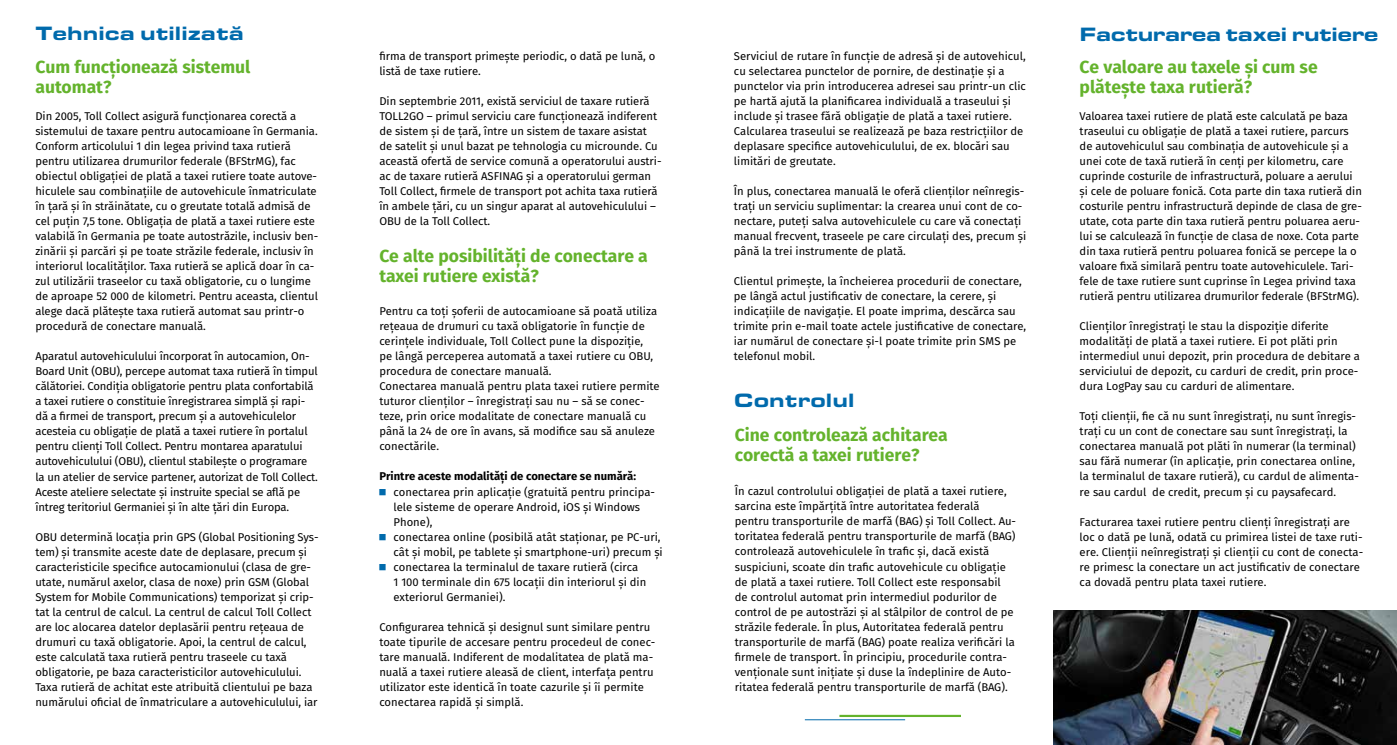
<style>
.page{position:relative;width:1397px;height:745px;background:#fff}
.page>*{position:absolute;margin:0;border:0;box-sizing:border-box;transform-origin:0 0}
.t1{font:900 20px "Eurostile OT Ext";color:#006aac}
.t2{font:900 20px "Eurostile OT Ext";letter-spacing:-.025em;color:#006aac}
.t3{font:700 17.5px/20px "Fira Sans";color:#64b32c}
.t4{font:11.25px/15px "Fira Sans";letter-spacing:-.005em;color:#000}
.t5{font:700 11.25px "Fira Sans";color:#000}
</style>
<div class="page">
<img style="left:1053px;top:610px;width:343px;height:134px">
<hr style="left:804px;top:718px;width:101px;height:1px;background:#006aac">
<hr style="left:839px;top:714px;width:121px;height:2px;background:#64b32c">
<h1 class="t1" style="left:35px;top:22px;width:210px">Tehnica utilizată</h1>
<h1 class="t2" style="left:1079px;top:22px;width:300px">Facturarea taxei rutiere</h1>
<h2 class="t3" style="left:35px;top:55px;width:216px">Cum funcționează sistemul automat?</h2>
<p class="t4" style="left:35px;top:108px;width:284px">Din 2005, Toll Collect asigură funcționarea corectă a sistemului de taxare pentru autocamioane în Germania.<br>Conform articolului 1 din legea privind taxa rutieră pentru utilizarea drumurilor federale (BFStrMG), fac obiectul obligației de plată a taxei rutiere toate autove&shy;hiculele sau combinațiile de autovehicule înmatriculate în țară și în străinătate, cu o greutate totală admisă de cel puțin 7,5 tone. Obligația de plată a taxei rutiere este valabilă în Germania pe toate autostrăzile, inclusiv ben&shy;zinării și parcări și pe toate străzile federale, inclusiv în interiorul localităților. Taxa rutieră se aplică doar în ca&shy;zul utilizării traseelor cu taxă obligatorie, cu o lungime de aproape 52 000 de kilometri. Pentru aceasta, clientul alege dacă plătește taxa rutieră automat sau printr-o procedură de conectare manuală.</p>
<p class="t4" style="left:35px;top:348px;width:284px">Aparatul autovehiculului încorporat în autocamion, On-Board Unit (OBU), percepe automat taxa rutieră în timpul călătoriei. Condiția obligatorie pentru plata confortabilă a taxei rutiere o constituie înregistrarea simplă și rapi&shy;dă a firmei de transport, precum și a autovehiculelor acesteia cu obligație de plată a taxei rutiere în portalul pentru clienți Toll Collect. Pentru montarea aparatului autovehiculului (OBU), clientul stabilește o programare la un atelier de service partener, autorizat de Toll Collect.<br>Aceste ateliere selectate și instruite special se află pe întreg teritoriul Germaniei și în alte țări din Europa.</p>
<p class="t4" style="left:35px;top:528px;width:285px">OBU determină locația prin GPS (Global Positioning Sys&shy;tem) și transmite aceste date de deplasare, precum și caracteristicile specifice autocamionului (clasa de gre&shy;utate, numărul axelor, clasa de noxe) prin GSM (Global System for Mobile Communications) temporizat și crip&shy;tat la centrul de calcul. La centrul de calcul Toll Collect are loc alocarea datelor deplasării pentru rețeaua de drumuri cu taxă obligatorie. Apoi, la centrul de calcul, este calculată taxa rutieră pentru traseele cu taxă obligatorie, pe baza caracteristicilor autovehiculului.<br>Taxa rutieră de achitat este atribuită clientului pe baza numărului oficial de înmatriculare a autovehiculului, iar</p>
<p class="t4" style="left:379px;top:48px;width:277px">firma de transport primește periodic, o dată pe lună, o listă de taxe rutiere.</p>
<p class="t4" style="left:379px;top:93px;width:283px">Din septembrie 2011, există serviciul de taxare rutieră TOLL2GO – primul serviciu care funcționează indiferent de sistem și de țară, între un sistem de taxare asistat de satelit și unul bazat pe tehnologia cu microunde. Cu această ofertă de service comună a operatorului austri&shy;ac de taxare rutieră ASFINAG și a operatorului german Toll Collect, firmele de transport pot achita taxa rutieră în ambele țări, cu un singur aparat al autovehiculului – OBU de la Toll Collect.</p>
<h2 class="t3" style="left:379px;top:245px;width:270px">Ce alte posibilități de conectare a taxei rutiere există?</h2>
<p class="t4" style="left:379px;top:303px;width:282px">Pentru ca toți șoferii de autocamioane să poată utiliza rețeaua de drumuri cu taxă obligatorie în funcție de cerințele individuale, Toll Collect pune la dispoziție,<br>pe lângă perceperea automată a taxei rutiere cu OBU, procedura de conectare manuală.<br>Conectarea manuală pentru plata taxei rutiere permite tuturor clienților – înregistrați sau nu – să se conec&shy;teze, prin orice modalitate de conectare manuală cu până la 24 de ore în avans, să modifice sau să anuleze conectările.</p>
<p class="t5" style="left:379px;top:466px;width:258px">Printre aceste modalități de conectare se numără:</p>
<p class="t4" style="left:393px;top:483px;width:271px">conectarea prin aplicație (gratuită pentru principa&shy;lele sisteme de operare Android, iOS și Windows Phone),<br>conectarea online (posibilă atât staționar, pe PC-uri, cât și mobil, pe tablete și smartphone-uri) precum și conectarea la terminalul de taxare rutieră (circa<br>1 100 terminale din 675 locații din interiorul și din exteriorul Germaniei).</p>
<p class="t4" style="left:379px;top:618px;width:277px">Configurarea tehnică și designul sunt similare pentru toate tipurile de accesare pentru procedeul de conec&shy;tare manuală. Indiferent de modalitatea de plată ma&shy;nuală a taxei rutiere aleasă de client, interfața pentru utilizator este identică în toate cazurile și îi permite conectarea rapidă și simplă.</p>
<p class="t4" style="left:733px;top:48px;width:293px">Serviciul de rutare în funcție de adresă și de autovehicul, cu selectarea punctelor de pornire, de destinație și a punctelor via prin introducerea adresei sau printr-un clic pe hartă ajută la planificarea individuală a traseului și include și trasee fără obligație de plată a taxei rutiere.<br>Calcularea traseului se realizează pe baza restricțiilor de deplasare specifice autovehiculului, de ex. blocări sau limitări de greutate.</p>
<p class="t4" style="left:733px;top:183px;width:294px">În plus, conectarea manuală le oferă clienților neînregis&shy;trați un serviciu suplimentar: la crearea unui cont de co&shy;nectare, puteți salva autovehiculele cu care vă conectați manual frecvent, traseele pe care circulați des, precum și până la trei instrumente de plată.</p>
<p class="t4" style="left:733px;top:273px;width:294px">Clientul primește, la încheierea procedurii de conectare, pe lângă actul justificativ de conectare, la cerere, și indicațiile de navigație. El poate imprima, descărca sau trimite prin e-mail toate actele justificative de conectare, iar numărul de conectare și-l poate trimite prin SMS pe telefonul mobil.</p>
<h1 class="t1" style="left:733px;top:388px;width:122px">Controlul</h1>
<h2 class="t3" style="left:734px;top:423px;width:214px">Cine controlează achitarea corectă a taxei rutiere?</h2>
<p class="t4" style="left:734px;top:483px;width:283px">În cazul controlului obligației de plată a taxei rutiere, sarcina este împărțită între autoritatea federală pentru transporturile de marfă (BAG) și Toll Collect. Au&shy;toritatea federală pentru transporturile de marfă (BAG) controlează autovehiculele în trafic și, dacă există suspiciuni, scoate din trafic autovehicule cu obligație de plată a taxei rutiere. Toll Collect este responsabil de controlul automat prin intermediul podurilor de control de pe autostrăzi și al stâlpilor de control de pe străzile federale. În plus, Autoritatea federală pentru transporturile de marfă (BAG) poate realiza verificări la firmele de transport. În principiu, procedurile contra&shy;venționale sunt inițiate și duse la îndeplinire de Auto&shy;ritatea federală pentru transporturile de marfă (BAG).</p>
<h2 class="t3" style="left:1079px;top:55px;width:239px">Ce valoare au taxele și cum se plătește taxa rutieră?</h2>
<p class="t4" style="left:1079px;top:108px;width:284px">Valoarea taxei rutiere de plată este calculată pe baza traseului cu obligație de plată a taxei rutiere, parcurs de autovehiculul sau combinația de autovehicule și a unei cote de taxă rutieră în cenți per kilometru, care cuprinde costurile de infrastructură, poluare a aerului și cele de poluare fonică. Cota parte din taxa rutieră din costurile pentru infrastructură depinde de clasa de gre&shy;utate, cota parte din taxa rutieră pentru poluarea aeru&shy;lui se calculează în funcție de clasa de noxe. Cota parte din taxa rutieră pentru poluarea fonică se percepe la o valoare fixă similară pentru toate autovehiculele. Tari&shy;fele de taxe rutiere sunt cuprinse în Legea privind taxa rutieră pentru utilizarea drumurilor federale (BFStrMG).</p>
<p class="t4" style="left:1079px;top:318px;width:282px">Clienților înregistrați le stau la dispoziție diferite modalități de plată a taxei rutiere. Ei pot plăti prin intermediul unui depozit, prin procedura de debitare a serviciului de depozit, cu carduri de credit, prin proce&shy;dura LogPay sau cu carduri de alimentare.</p>
<p class="t4" style="left:1079px;top:408px;width:281px">Toți clienții, fie că nu sunt înregistrați, nu sunt înregis&shy;trați cu un cont de conectare sau sunt înregistrați, la conectarea manuală pot plăti în numerar (la terminal) sau fără numerar (în aplicație, prin conectarea online, la terminalul de taxare rutieră), cu cardul de alimenta&shy;re sau cardul de credit, precum și cu paysafecard.</p>
<p class="t4" style="left:1079px;top:513px;width:285px">Facturarea taxei rutiere pentru clienți înregistrați are loc o dată pe lună, odată cu primirea listei de taxe ruti&shy;ere. Clienții neînregistrați și clienții cu cont de conecta&shy;re primesc la conectare un act justificativ de conectare ca dovadă pentru plata taxei rutiere.</p>
</div>
